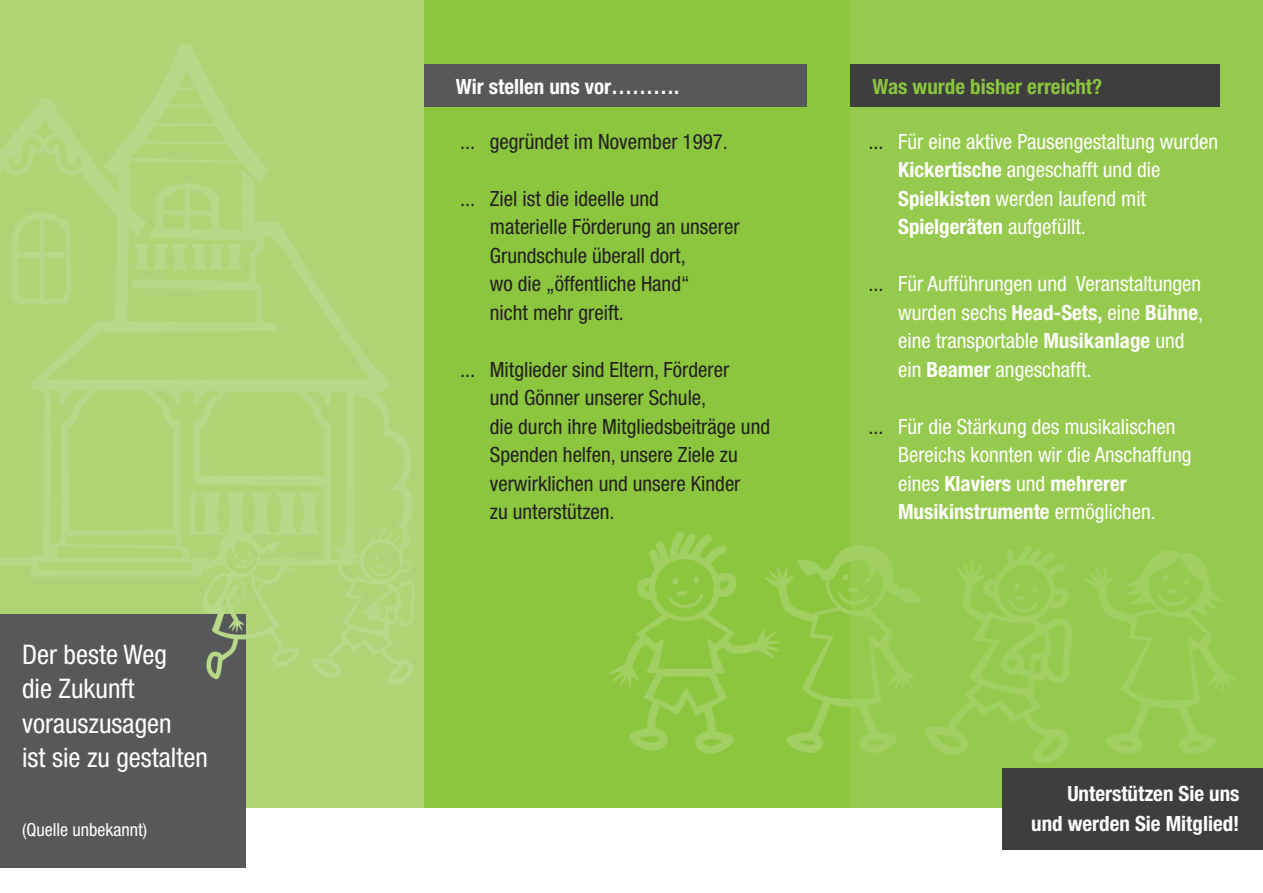
<style>
.page{position:relative;width:1263px;height:893px;background:#fff}
.page>*{position:absolute;margin:0;border:0;box-sizing:border-box;transform-origin:0 0}
.t1{font:condensed 27px/34.5px "Helvetica Neue";color:#fff}
.t2{font:condensed 21px/28.5px "Helvetica Neue";color:#fff}
.t3{font:condensed 21px/28.5px "Helvetica Neue";color:#231f20}
.t4{font:700 condensed 21px/30px "Helvetica Neue";color:#fff;text-align:right}
.t5{font:700 condensed 21px "Helvetica Neue";color:#8bc63e}
.t6{font:condensed 18px "Helvetica Neue";color:#fff}
.s1{color:#231f20}
.s2{font-weight:700}
</style>
<div class="page">
<div style="left:0;top:0;width:425px;height:808px;background:#aed475"></div>
<img style="left:0;top:45px;width:413px;height:531px">
<div style="left:850px;top:0;width:412px;height:808px;background:#96ca4e"></div>
<div style="left:425px;top:0;width:425px;height:808px;background:#8bc63e"></div>
<div style="left:425px;top:64px;width:382px;height:43px;background:#57585a"></div>
<div style="left:850px;top:64px;width:370px;height:43px;background:#3e3e3f"></div>
<img style="left:608px;top:532px;width:626px;height:231px">
<div style="left:1002px;top:768px;width:260px;height:82px;background:#3e3e3f"></div>
<img style="left:201px;top:530px;width:213px;height:153px">
<div style="left:0;top:614px;width:246px;height:254px;background:#57585a"></div>
<div style="left:561px;top:690px;width:56px;height:47px;background:#8bc63e"></div>
<p class="t1" style="left:22px;top:639px;width:187px">Der beste Weg<br>die Zukunft vorauszusagen<br>ist sie zu gestalten</p>
<p class="t6" style="left:22px;top:823px;width:126px">(Quelle unbekannt)</p>
<p class="t4" style="left:456px;top:74px;width:225px">Wir stellen uns vor……….</p>
<p class="t5" style="left:872px;top:79px;width:231px">Was wurde bisher erreicht?</p>
<p class="t3" style="left:460px;top:129px;width:269px">... gegründet im November 1997.</p>
<p class="t3" style="left:490px;top:186px;width:251px;text-indent:-30px">... Ziel ist die ideelle und materielle Förderung an unserer<br>Grundschule überall dort,<br>wo die „öffentliche Hand“<br>nicht mehr greift.</p>
<p class="t3" style="left:490px;top:357px;width:282px;text-indent:-30px">... Mitglieder sind Eltern, Förderer<br>und Gönner unserer Schule,<br>die durch ihre Mitgliedsbeiträge und<br>Spenden helfen, unsere Ziele zu verwirklichen und unsere Kinder<br>zu unterstützen.</p>
<p class="t2" style="left:898px;top:129px;width:322px;text-indent:-30px"><span class="s1">...</span> Für eine aktive Pausengestaltung wurden <span class="s2">Kickertische</span> angeschafft und die <span class="s2">Spielkisten</span> werden laufend mit <span class="s2">Spielgeräten</span> aufgefüllt.</p>
<p class="t2" style="left:898px;top:271px;width:307px;text-indent:-30px"><span class="s1">...</span> Für Aufführungen und Veranstaltungen wurden sechs <span class="s2">Head-Sets,</span> eine <span class="s2">Bühne</span>, eine transportable <span class="s2">Musikanlage</span> und ein <span class="s2">Beamer</span> angeschafft.</p>
<p class="t2" style="left:898px;top:414px;width:295px;text-indent:-30px"><span class="s1">...</span> Für die Stärkung des musikalischen Bereichs konnten wir die Anschaffung eines <span class="s2">Klaviers</span> und <span class="s2">mehrerer Musikinstrumente</span> ermöglichen.</p>
<p class="t4" style="left:1031px;top:780px;width:210px">Unterstützen Sie uns und werden Sie Mitglied!</p>
</div>
